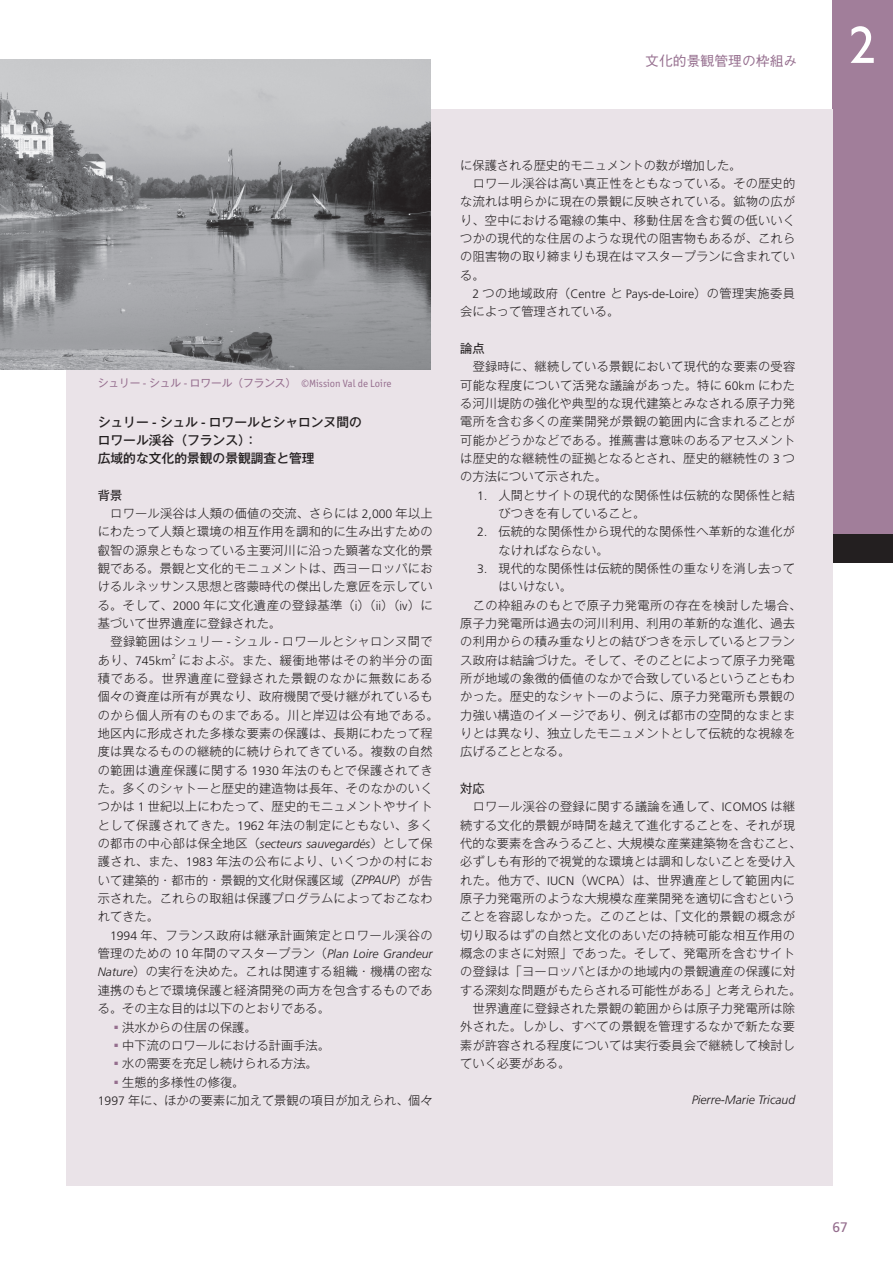
<style>
.page{position:relative;width:893px;height:1263px;background:#fff}
.page>*{position:absolute;margin:0;border:0;box-sizing:border-box;transform-origin:0 0}
.t1{font:53.1px "Gill Sans";color:#fff}
.t2{font:500 13.8px "Gothic BBB Pro";color:#956e8e}
.t3{font:13.8px "Frutiger";color:#956e8e}
.t4{font:500 12.75px/18.3px "Gothic MB101 Pro";color:#231f20}
.t5{font:300 12.15px/18.3px "Gothic MB101 Pro";letter-spacing:.015em;color:#231f20}
.t6{font:italic 300 12.15px "Frutiger";color:#231f20}
.t7{font:300 12.15px "Frutiger";color:#231f20}
.t8{font:300 12.15px "Gothic MB101 Pro";letter-spacing:.035em;color:#231f20}
.t9{font:12.15px "Gothic MB101 Pro";color:#231f20}
.t10{font:10.65px "Gothic MB101 Pro";color:#956e8e}
.t11{font:300 7.2px "Frutiger";color:#231f20}
.s1{font-family:"Officina San ITC"}
.s2{font-weight:400}
.s3{font-family:"Frutiger"}
.s4{font-family:"Gothic MB101 Pro"}
.s5{font-family:"Gothic MB101 Pro";font-style:normal}
.s6{font-family:"Koz Min Pro";font-weight:400;font-style:normal}
.s7{font-family:"Frutiger";font-style:italic}
.s8{color:#956e8e}
</style>
<div class="page">
<div style="left:832px;top:0;width:61px;height:535px;background:#a17e9a"></div>
<div style="left:832px;top:534px;width:61px;height:29px;background:#231f20"></div>
<div style="left:66px;top:109px;width:766px;height:1076px;background:#eae3e8"></div>
<img style="left:0;top:59px;width:431px;height:310px">
<p class="t2" style="left:645px;top:50px;width:154px">文化的景観管理の枠組み</p>
<p class="t10" style="left:98px;top:374px;width:295px">シュリー - シュル - ロワール（フランス） <span class="s1">©Mission Val de Loire</span></p>
<p class="t4" style="left:98px;top:411px;width:266px">シュリー - シュル - ロワールとシャロンヌ間のロワール渓谷（フランス）：<br>広域的な文化的景観の景観調査と管理</p>
<p class="t5" style="left:98px;top:484px;width:336px"><span class="s2">背景<br></span>　ロワール渓谷は人類の価値の交流、さらには <span class="s3">2,000</span> 年以上にわたって人類と環境の相互作用を調和的に生み出すための叡智の源泉ともなっている主要河川に沿った顕著な文化的景観である。景観と文化的モニュメントは、西ヨーロッパにおけるルネッサンス思想と啓蒙時代の傑出した意匠を示している。そして、<span class="s3">2000</span> 年に文化遺産の登録基準（<span class="s3">i</span>）（<span class="s3">ii</span>）（<span class="s3">iv</span>）に基づいて世界遺産に登録された。<br>　登録範囲はシュリー <span class="s3">-</span> シュル <span class="s3">-</span> ロワールとシャロンヌ間で</p>
<p class="t7" style="left:98px;top:654px;width:75px"><span class="s4">あり、</span>745km</p>
<p class="t11" style="left:172px;top:652px;width:5px">2</p>
<p class="t5" style="left:98px;top:649px;width:342px;text-indent:81px">におよぶ。また、緩衝地帯はその約半分の面積である。世界遺産に登録された景観のなかに無数にある個々の資産は所有が異なり、政府機関で受け継がれているものから個人所有のものまである。川と岸辺は公有地である。地区内に形成された多様な要素の保護は、長期にわたって程度は異なるものの継続的に続けられてきている。複数の自然の範囲は遺産保護に関する <span class="s3">1930</span> 年法のもとで保護されてきた。多くのシャトーと歴史的建造物は長年、そのなかのいくつかは <span class="s3">1</span> 世紀以上にわたって、歴史的モニュメントやサイトとして保護されてきた。<span class="s3">1962</span> 年法の制定にともない、多く</p>
<p class="t6" style="left:98px;top:836px;width:336px"><span class="s5">の都市の中心部は保全地区（</span>secteurs sauvegardés<span class="s6">）</span><span class="s5">として保</span></p>
<p class="t5" style="left:98px;top:851px;width:336px;text-align:justify">護され、また、<span class="s3">1983</span> 年法の公布により、いくつかの村において建築的・都市的・景観的文化財保護区域（<span class="s7">ZPPAUP</span>）が告示された。これらの取組は保護プログラムによっておこなわれてきた。</p>
<p class="t5" style="left:98px;top:924px;width:336px;text-align:justify;text-indent:12px"><span class="s3">1994</span> 年、フランス政府は継承計画策定とロワール渓谷の管理のための <span class="s3">10</span> 年間のマスタープラン（<span class="s7">Plan Loire Grandeur Nature</span>）の実行を決めた。これは関連する組織・機構の密な連携のもとで環境保護と経済開発の両方を包含するものである。その主な目的は以下のとおりである。</p>
<p class="t5" style="left:110px;top:1016px;width:148px"><span class="s8">▪</span>洪水からの住居の保護。</p>
<p class="t5" style="left:110px;top:1034px;width:222px"><span class="s8">▪</span>中下流のロワールにおける計画手法。</p>
<p class="t5" style="left:110px;top:1053px;width:209px"><span class="s8">▪</span>水の需要を充足し続けられる方法。</p>
<p class="t5" style="left:98px;top:1071px;width:336px;text-indent:12px"><span class="s8">▪</span>生態的多様性の修復。<br><span class="s3">1997</span> 年に、ほかの要素に加えて景観の項目が加えられ、個々</p>
<p class="t5" style="left:460px;top:154px;width:336px">に保護される歴史的モニュメントの数が増加した。<br>　ロワール渓谷は高い真正性をともなっている。その歴史的な流れは明らかに現在の景観に反映されている。鉱物の広がり、空中における電線の集中、移動住居を含む質の低いいくつかの現代的な住居のような現代の阻害物もあるが、これらの阻害物の取り締まりも現在はマスタープランに含まれている。</p>
<p class="t7" style="left:472px;top:287px;width:324px">2 <span class="s4">つの地域政府（</span>Centre <span class="s4">と</span> Pays-de-Loire<span class="s4">）の管理実施委員</span></p>
<p class="t5" style="left:460px;top:301px;width:160px">会によって管理されている。</p>
<p class="t9" style="left:460px;top:338px;width:26px">論点</p>
<p class="t5" style="left:460px;top:356px;width:336px;text-align:justify">　登録時に、継続している景観において現代的な要素の受容可能な程度について活発な議論があった。特に <span class="s3">60km</span> にわたる河川堤防の強化や典型的な現代建築とみなされる原子力発電所を含む多くの産業開発が景観の範囲内に含まれることが可能かどうかなどである。推薦書は意味のあるアセスメントは歴史的な継続性の証拠となるとされ、歴史的継続性の <span class="s3">3</span> つの方法について示された。</p>
<p class="t5" style="left:477px;top:484px;width:319px"><span class="s3">1</span>．人間とサイトの現代的な関係性は伝統的な関係性と結</p>
<p class="t5" style="left:499px;top:502px;width:148px">びつきを有していること。</p>
<p class="t5" style="left:477px;top:521px;width:319px"><span class="s3">2</span>．伝統的な関係性から現代的な関係性へ革新的な進化が</p>
<p class="t5" style="left:499px;top:539px;width:112px">なければならない。</p>
<p class="t5" style="left:477px;top:557px;width:319px"><span class="s3">3</span>．現代的な関係性は伝統的関係性の重なりを消し去って</p>
<p class="t5" style="left:499px;top:576px;width:75px">はいけない。</p>
<p class="t8" style="left:460px;top:595px;width:343px">　この枠組みのもとで原子力発電所の存在を検討した場合、</p>
<p class="t5" style="left:460px;top:612px;width:336px">原子力発電所は過去の河川利用、利用の革新的な進化、過去</p>
<p class="t5" style="left:460px;top:631px;width:336px">の利用からの積み重なりとの結びつきを示しているとフラン</p>
<p class="t5" style="left:460px;top:649px;width:336px">ス政府は結論づけた。そして、そのことによって原子力発電</p>
<p class="t5" style="left:460px;top:667px;width:336px">所が地域の象徴的価値のなかで合致しているということもわ</p>
<p class="t5" style="left:460px;top:686px;width:336px">かった。歴史的なシャトーのように、原子力発電所も景観の</p>
<p class="t5" style="left:460px;top:704px;width:336px">力強い構造のイメージであり、例えば都市の空間的なまとま</p>
<p class="t5" style="left:460px;top:722px;width:336px">りとは異なり、独立したモニュメントとして伝統的な視線を</p>
<p class="t5" style="left:460px;top:741px;width:112px">広げることとなる。</p>
<p class="t5" style="left:460px;top:777px;width:342px"><span class="s2">対応<br></span>　ロワール渓谷の登録に関する議論を通して、<span class="s3">ICOMOS</span> は継続する文化的景観が時間を越えて進化することを、それが現代的な要素を含みうること、大規模な産業建築物を含むこと、必ずしも有形的で視覚的な環境とは調和しないことを受け入れた。他方で、<span class="s3">IUCN</span>（<span class="s3">WCPA</span>）は、世界遺産として範囲内に原子力発電所のような大規模な産業開発を適切に含むということを容認しなかった。このことは、「文化的景観の概念が切り取るはずの自然と文化のあいだの持続可能な相互作用の概念のまさに対照」であった。そして、発電所を含むサイトの登録は「ヨーロッパとほかの地域内の景観遺産の保護に対する深刻な問題がもたらされる可能性がある」と考えられた。　世界遺産に登録された景観の範囲からは原子力発電所は除外された。しかし、すべての景観を管理するなかで新たな要素が許容される程度については実行委員会で継続して検討していく必要がある。</p>
<p class="t6" style="left:692px;top:1093px;width:105px">Pierre-Marie Tricaud</p>
<h1 class="t1" style="left:849px;top:14px;width:28px">2</h1>
<p class="t3" style="left:832px;top:1219px;width:17px">67</p>
</div>
